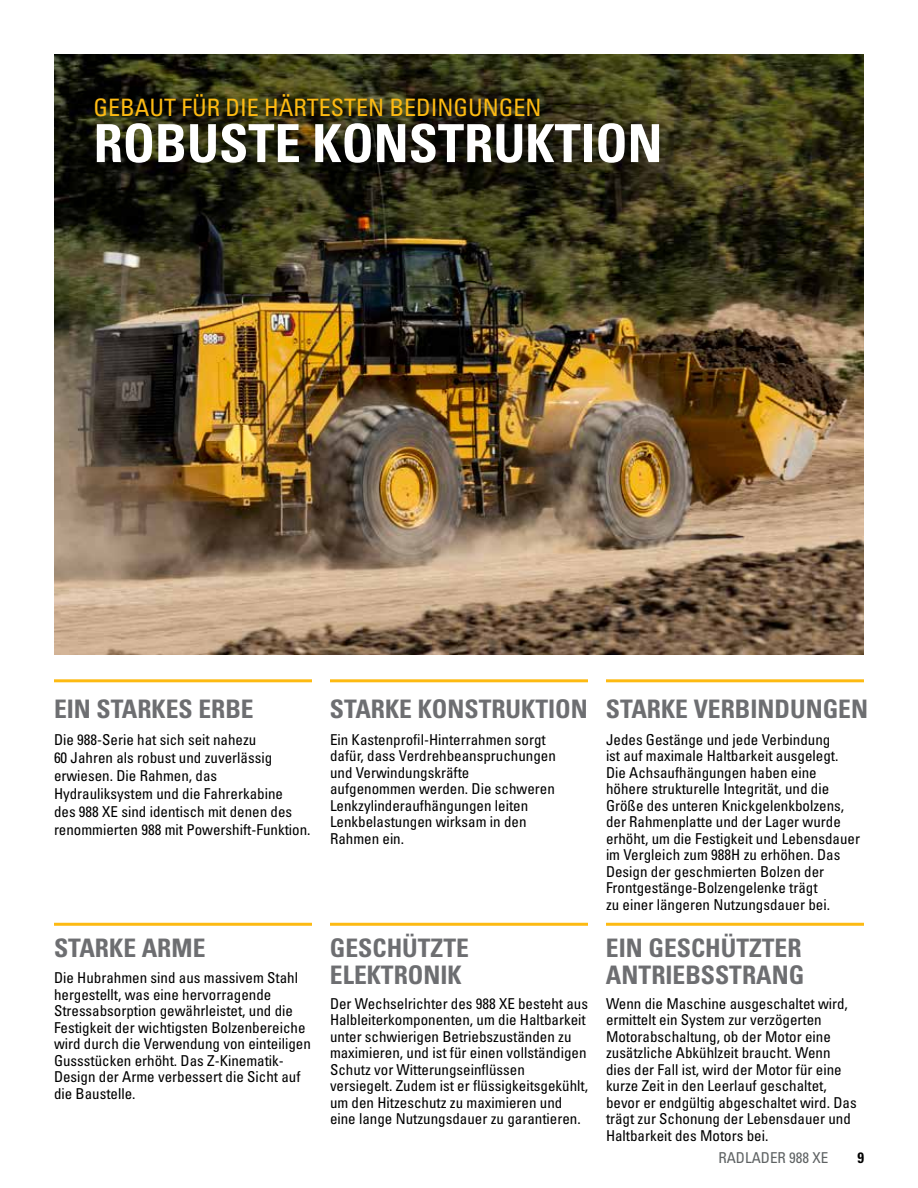
<style>
.page{position:relative;width:918px;height:1188px;background:#fff}
.page>*{position:absolute;margin:0;border:0;box-sizing:border-box;transform-origin:0 0}
.t1{font:52.5px "Univers LTCYR 67 Bold Cond";color:#fff}
.t2{font:25.5px/27px "Univers LTCYR 67 Bold Cond";color:#6d6e71}
.t3{font:condensed 24px "Univers LTCYR 57";color:#fdba12}
.t4{font:condensed 15px/16.5px "Univers LTCYR 57";color:#000}
.t5{font:condensed 15px "Univers LTCYR 57";color:#5e6263}
.t6{font:15px "Univers LTCYR 67 Bold Cond";color:#000}
</style>
<div class="page">
<img style="left:54px;top:54px;width:810px;height:601px">
<hr style="left:54px;top:679px;width:258px;height:3px;background:#fdba12">
<hr style="left:330px;top:679px;width:258px;height:3px;background:#fdba12">
<hr style="left:606px;top:679px;width:258px;height:3px;background:#fdba12">
<hr style="left:54px;top:923px;width:258px;height:3px;background:#fdba12">
<hr style="left:330px;top:923px;width:258px;height:3px;background:#fdba12">
<hr style="left:606px;top:923px;width:258px;height:3px;background:#fdba12">
<h3 class="t3" style="left:94px;top:92px;width:450px">GEBAUT FÜR DIE HÄRTESTEN BEDINGUNGEN</h3>
<h1 class="t1" style="left:94px;top:111px;width:570px">ROBUSTE KONSTRUKTION</h1>
<h2 class="t2" style="left:54px;top:695px;width:201px">EIN STARKES ERBE</h2>
<h2 class="t2" style="left:330px;top:695px;width:540px">STARKE KONSTRUKTION STARKE VERBINDUNGEN</h2>
<p class="t4" style="left:54px;top:730px;width:258px;line-height:18px">Die 988-Serie hat sich seit nahezu<br>60 Jahren als robust und zuverlässig erwiesen. Die Rahmen, das Hydrauliksystem und die Fahrerkabine<br>des 988 XE sind identisch mit denen des renommierten 988 mit Powershift-Funktion.</p>
<p class="t4" style="left:606px;top:731px;width:256px">Jedes Gestänge und jede Verbindung<br>ist auf maximale Haltbarkeit ausgelegt.<br>Die Achsaufhängungen haben eine höhere strukturelle Integrität, und die Größe des unteren Knickgelenkbolzens, der Rahmenplatte und der Lager wurde erhöht, um die Festigkeit und Lebensdauer im Vergleich zum 988H zu erhöhen. Das Design der geschmierten Bolzen der Frontgestänge-Bolzengelenke trägt<br>zu einer längeren Nutzungsdauer bei.</p>
<p class="t4" style="left:330px;top:731px;width:227px">Ein Kastenprofil-Hinterrahmen sorgt dafür, dass Verdrehbeanspruchungen und Verwindungskräfte aufgenommen werden. Die schweren<br>Lenkzylinderaufhängungen leiten<br>Lenkbelastungen wirksam in den<br>Rahmen ein.</p>
<h2 class="t2" style="left:54px;top:934px;width:153px">STARKE ARME</h2>
<h2 class="t2" style="left:606px;top:934px;width:200px">EIN GESCHÜTZTER<br>ANTRIEBSSTRANG</h2>
<h2 class="t2" style="left:330px;top:934px;width:140px">GESCHÜTZTE</h2>
<p class="t4" style="left:54px;top:969px;width:246px">Die Hubrahmen sind aus massivem Stahl</p>
<h2 class="t2" style="left:330px;top:961px;width:133px">ELEKTRONIK</h2>
<p class="t4" style="left:54px;top:986px;width:258px">hergestellt, was eine hervorragende Stressabsorption gewährleistet, und die Festigkeit der wichtigsten Bolzenbereiche wird durch die Verwendung von einteiligen Gussstücken erhöht. Das Z-Kinematik-Design der Arme verbessert die Sicht auf die Baustelle.</p>
<p class="t4" style="left:606px;top:995px;width:252px">Wenn die Maschine ausgeschaltet wird, ermittelt ein System zur verzögerten Motorabschaltung, ob der Motor eine zusätzliche Abkühlzeit braucht. Wenn dies der Fall ist, wird der Motor für eine kurze Zeit in den Leerlauf geschaltet, bevor er endgültig abgeschaltet wird. Das trägt zur Schonung der Lebensdauer und Haltbarkeit des Motors bei.</p>
<p class="t4" style="left:330px;top:995px;width:260px">Der Wechselrichter des 988 XE besteht aus Halbleiterkomponenten, um die Haltbarkeit unter schwierigen Betriebszuständen zu maximieren, und ist für einen vollständigen Schutz vor Witterungseinflüssen versiegelt. Zudem ist er flüssigkeitsgekühlt, um den Hitzeschutz zu maximieren und eine lange Nutzungsdauer zu garantieren.</p>
<p class="t5" style="left:718px;top:1148px;width:111px">RADLADER 988 XE</p>
<p class="t6" style="left:857px;top:1148px;width:8px">9</p>
</div>
